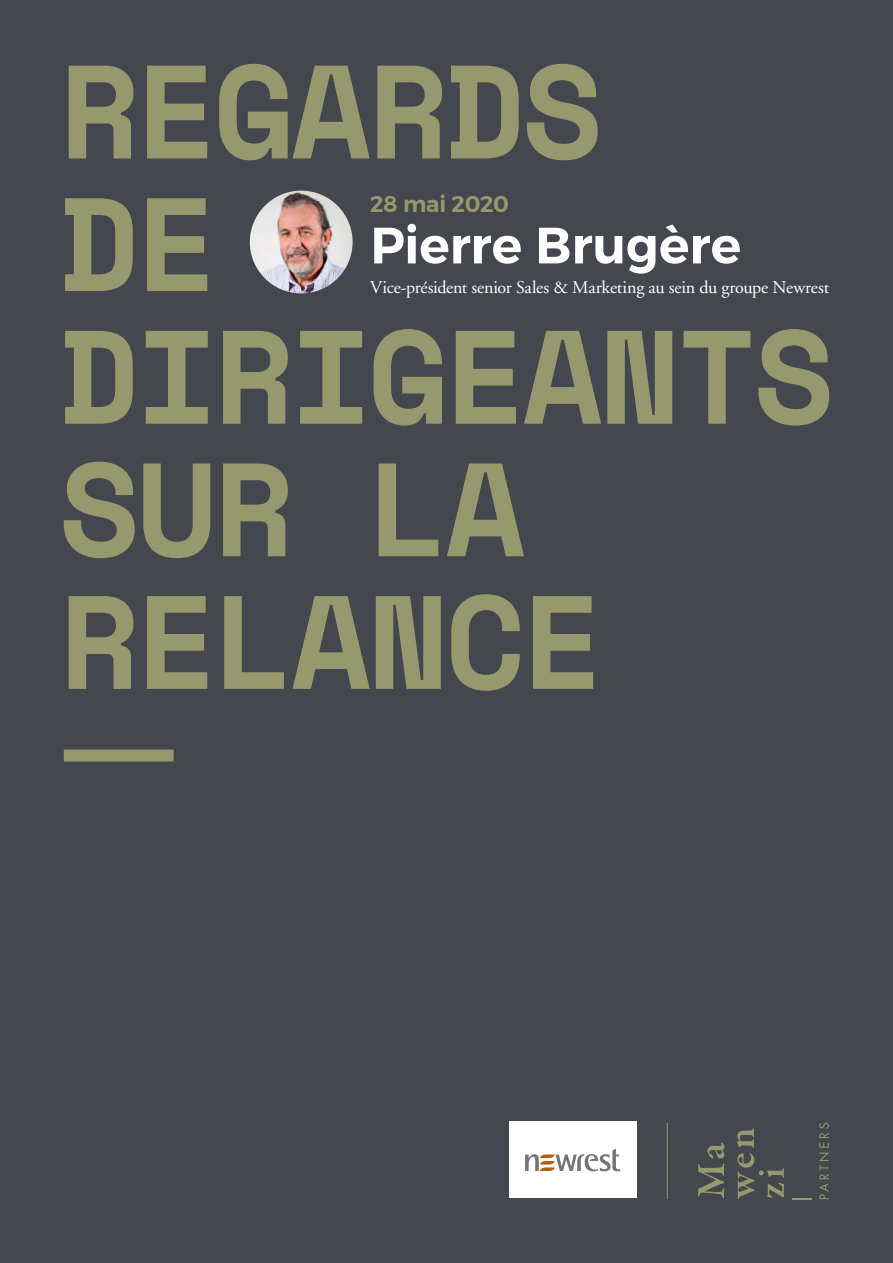
<style>
.page{position:relative;width:893px;height:1263px;background:#45474f}
.page>*{position:absolute;margin:0;border:0;box-sizing:border-box;transform-origin:0 0}
.t1{font:600 51px "Montserrat";letter-spacing:-.005em;color:#fff}
.t2{font:600 22.5px "Montserrat";letter-spacing:-.01em;color:#96996e}
.t3{font:18px "Adobe Garamond";letter-spacing:-.01em;color:#fff}
</style>
<div class="page">
<div style="left:509px;top:1122px;width:127px;height:76px;background:#fff"></div>
<div style="left:64px;top:749px;width:110px;height:12px;background:#96996e"></div>
<svg style="left:698px;top:1164px;width:26px;height:34px"></svg>
<svg style="left:707px;top:1143px;width:17px;height:15px"></svg>
<svg style="left:737px;top:1123px;width:92px;height:76px"></svg>
<hr style="left:667px;top:1123px;width:1px;height:76px;background:#96996e">
<svg style="left:69px;top:594px;width:524px;height:97px"></svg>
<svg style="left:64px;top:462px;width:460px;height:96px"></svg>
<svg style="left:65px;top:329px;width:764px;height:97px"></svg>
<svg style="left:65px;top:198px;width:142px;height:93px"></svg>
<svg style="left:69px;top:64px;width:529px;height:96px;fill:#96996e"></svg>
<svg style="left:525px;top:1148px;width:95px;height:23px"></svg>
<img style="left:250px;top:191px;width:103px;height:102px;border-radius:51px">
<p class="t2" style="left:370px;top:187px;width:140px">28 mai 2020</p>
<h1 class="t1" style="left:370px;top:205px;width:372px">Pierre Brugère</h1>
<p class="t3" style="left:370px;top:278px;width:460px">Vice-président senior Sales &amp; Marketing au sein du groupe Newrest</p>
</div>
